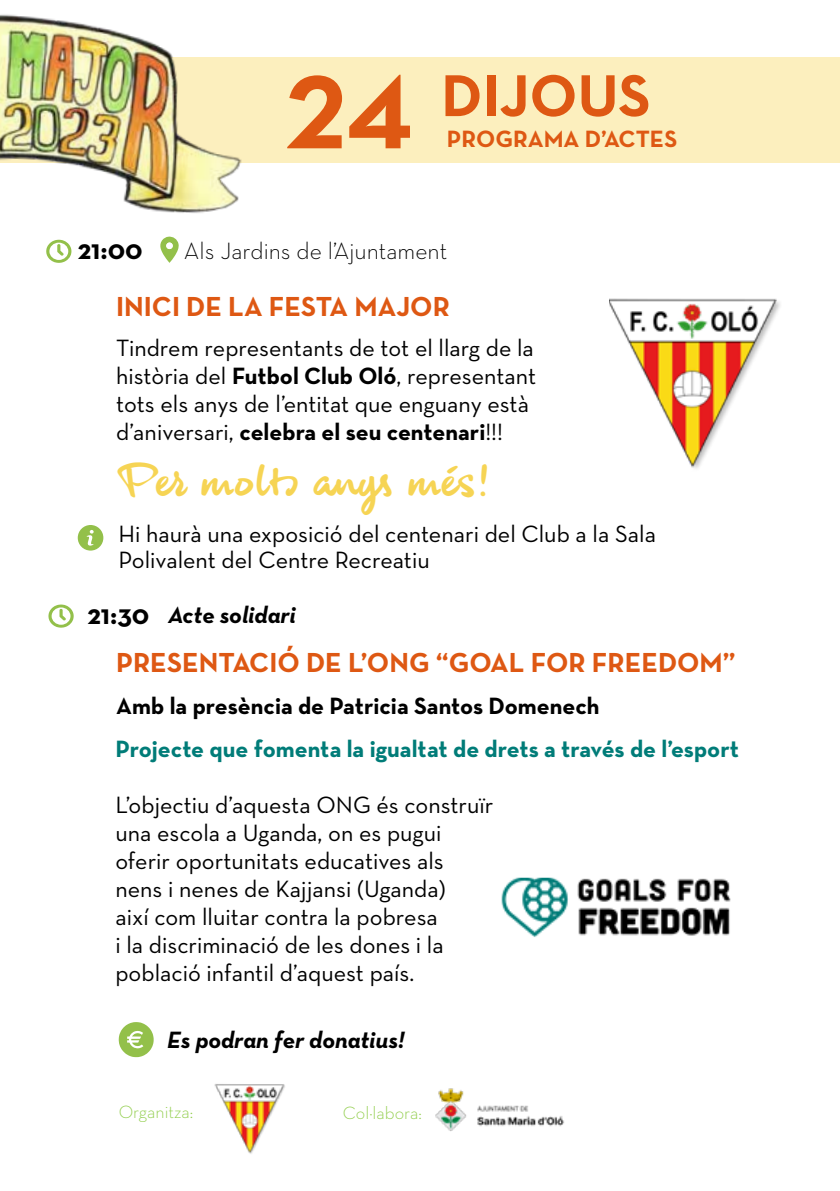
<style>
.page{position:relative;width:840px;height:1191px;background:#fff}
.page>*{position:absolute;margin:0;border:0;box-sizing:border-box;transform-origin:0 0}
.t1{font:106px "Neutra Text Bold Alt";color:#de5813}
.t2{font:700 60px "Neutra Text";color:#de5813}
.t3{font:40px "black Hand";color:#f6d454}
.t4{font:700 28px "Neutra Text";color:#de5813}
.t5{font:700 28px "Neutra Text";color:#000}
.t6{font:24px/28px "Neutra Text";color:#000}
.t7{font:700 24px "Neutra Text";color:#007c78}
.t8{font:700 24px "Neutra Text";color:#000}
.t9{font:italic 700 24px "Neutra Text";color:#000}
.t10{font:300 24px "Neutra Text";color:#000}
.t11{font:700 24px "Neutra Text";color:#de5813}
.t12{font:300 18px "Neutra Text";color:#90cd4a}
.s1{font-weight:700}
</style>
<div class="page">
<div style="left:0;top:57px;width:839px;height:105px;background:#fcefbe"></div>
<img style="left:0;top:14px;width:253px;height:235px">
<img style="left:609px;top:298px;width:171px;height:171px">
<svg style="left:46px;top:240px;width:25px;height:23px"></svg>
<svg style="left:160px;top:236px;width:19px;height:27px"></svg>
<div style="left:166px;top:242px;width:7px;height:7px;background:#fff;border-radius:50%"></div>
<svg style="left:48px;top:604px;width:26px;height:23px"></svg>
<img style="left:435px;top:1088px;width:130px;height:43px">
<img style="left:214px;top:1084px;width:71px;height:70px">
<img style="left:501px;top:877px;width:230px;height:60px">
<svg style="left:119px;top:1022px;width:34px;height:35px"></svg>
<svg style="left:78px;top:525px;width:25px;height:25px"></svg>
<h1 class="t1" style="left:286px;top:46px;width:129px">24</h1>
<h2 class="t2" style="left:441px;top:58px;width:211px">DIJOUS</h2>
<p class="t11" style="left:446px;top:124px;width:232px">PROGRAMA D’ACTES</p>
<p class="t5" style="left:78px;top:232px;width:66px">21:00</p>
<p class="t10" style="left:184px;top:236px;width:265px">Als Jardins de l’Ajuntament</p>
<p class="t4" style="left:116px;top:289px;width:335px">INICI DE LA FESTA MAJOR</p>
<p class="t6" style="left:116px;top:333px;width:421px">Tindrem representants de tot el llarg de la història del <span class="s1">Futbol Club Oló</span>, representant tots els anys de l’entitat que enguany està d’aniversari, <span class="s1">celebra el seu centenari</span>!!!</p>
<h3 class="t3" style="left:119px;top:458px;width:370px">Per molts anys més!</h3>
<p class="t6" style="left:118px;top:520px;width:538px;line-height:26px">Hi haurà una exposició del centenari del Club a la Sala<br>Polivalent del Centre Recreatiu</p>
<p class="t9" style="left:168px;top:599px;width:129px">Acte solidari</p>
<p class="t5" style="left:87px;top:597px;width:63px">21:30</p>
<p class="t4" style="left:116px;top:645px;width:620px">PRESENTACIÓ DE L’ONG “GOAL FOR FREEDOM”</p>
<p class="t8" style="left:116px;top:690px;width:484px">Amb la presència de Patricia Santos Domenech</p>
<p class="t7" style="left:115px;top:733px;width:624px">Projecte que fomenta la igualtat de drets a través de l’esport</p>
<p class="t6" style="left:115px;top:790px;width:379px">L’objectiu d’aquesta ONG és construïr una escola a Uganda, on es pugui oferir oportunitats educatives als nens i nenes de Kajjansi (Uganda)<br>així com lluitar contra la pobresa<br>i la discriminació de les dones i la població infantil d’aquest país.</p>
<p class="t9" style="left:167px;top:1024px;width:239px">Es podran fer donatius!</p>
<p class="t12" style="left:119px;top:1100px;width:76px">Organitza:</p>
<p class="t12" style="left:342px;top:1102px;width:81px">Col·labora:</p>
</div>
